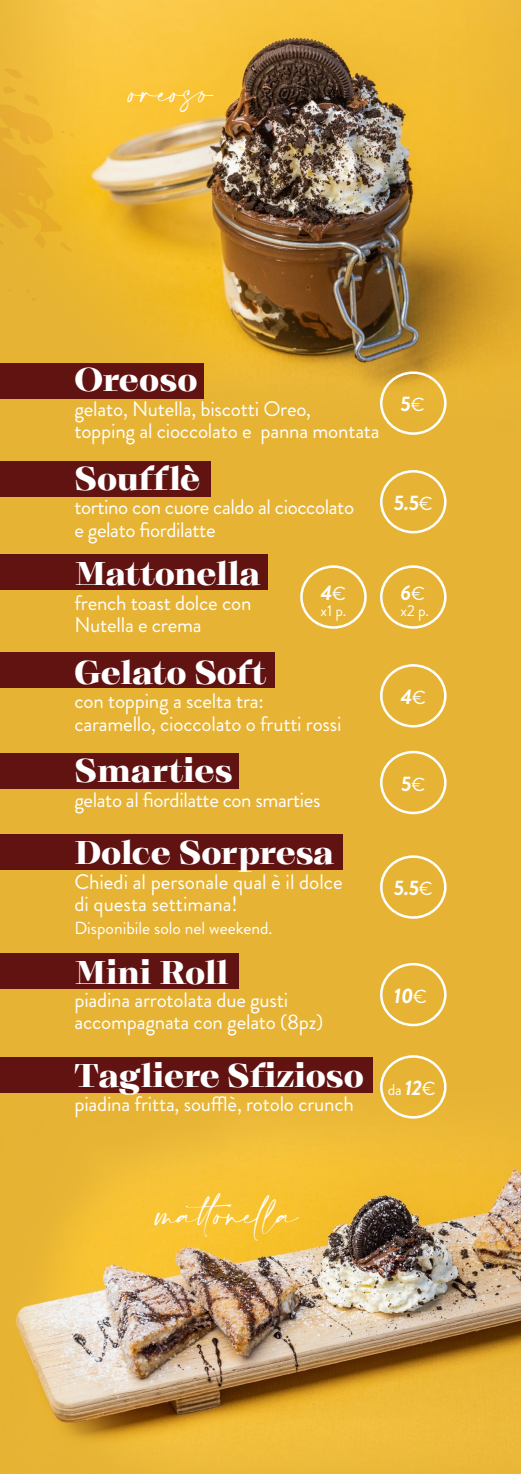
<style>
.page{position:relative;width:521px;height:1474px;background:#fff}
.page>*{position:absolute;margin:0;border:0;box-sizing:border-box;transform-origin:0 0}
.t1{font:31.5px "Grafier Black Display";color:#fff}
.t2{font:25.2px "Amalfi Coast";color:#fff}
.t3{font:21px/22.8px "Brandon Grotesque";letter-spacing:-.01em;color:#fff}
.t4{font:italic 700 21px "Brandon Grotesque";color:#fff}
.t5{font:17.5px "Brandon Grotesque";color:#fff}
.t6{font:15.75px "Brandon Grotesque";color:#fff}
.s1{font-weight:400;font-style:normal;font-size:18.9px}
</style>
<div class="page">
<div style="left:0;top:0;width:521px;height:1473px;background:#e6b334"></div>
<img style="left:98px;top:1055px;width:423px;height:408px">
<img style="left:0;top:988px;width:98px;height:450px">
<img style="left:0;top:0;width:521px;height:431px">
<svg style="left:0;top:17px;width:74px;height:284px"></svg>
<div style="left:0;top:363px;width:203px;height:35px;background:#611312"></div>
<div style="left:0;top:461px;width:210px;height:36px;background:#611312"></div>
<div style="left:0;top:555px;width:268px;height:35px;background:#611312"></div>
<div style="left:0;top:652px;width:274px;height:36px;background:#611312"></div>
<div style="left:0;top:753px;width:238px;height:36px;background:#611312"></div>
<div style="left:0;top:834px;width:342px;height:35px;background:#611312"></div>
<div style="left:0;top:952px;width:238px;height:36px;background:#611312"></div>
<div style="left:0;top:1057px;width:372px;height:36px;background:#611312"></div>
<div style="left:380px;top:371px;width:66px;height:64px;border:3px solid #fff;border-radius:50%"></div>
<div style="left:380px;top:470px;width:66px;height:63px;border:3px solid #fff;border-radius:50%"></div>
<div style="left:380px;top:565px;width:66px;height:63px;border:3px solid #fff;border-radius:50%"></div>
<div style="left:300px;top:565px;width:67px;height:63px;border:3px solid #fff;border-radius:50%"></div>
<div style="left:380px;top:664px;width:66px;height:63px;border:3px solid #fff;border-radius:50%"></div>
<div style="left:380px;top:750px;width:66px;height:64px;border:3px solid #fff;border-radius:50%"></div>
<div style="left:380px;top:855px;width:66px;height:63px;border:3px solid #fff;border-radius:50%"></div>
<div style="left:380px;top:962px;width:66px;height:64px;border:3px solid #fff;border-radius:50%"></div>
<div style="left:380px;top:1055px;width:66px;height:63px;border:3px solid #fff;border-radius:50%"></div>
<p class="t2" style="left:129px;top:79px;width:90px">oreoso</p>
<h1 class="t1" style="left:74px;top:359px;width:124px">Oreoso</h1>
<p class="t3" style="left:74px;top:397px;width:307px">gelato, Nutella, biscotti Oreo,<br>topping al cioccolato e panna montata</p>
<h1 class="t1" style="left:74px;top:458px;width:127px">Soufflè</h1>
<p class="t3" style="left:74px;top:496px;width:281px">tortino con cuore caldo al cioccolato e gelato fiordilatte</p>
<p class="t4" style="left:400px;top:389px;width:25px">5<span class="s1">€</span></p>
<p class="t4" style="left:394px;top:488px;width:40px">5.5<span class="s1">€</span></p>
<h1 class="t1" style="left:74px;top:553px;width:187px">Mattonella</h1>
<p class="t3" style="left:74px;top:591px;width:179px">french toast dolce con<br>Nutella e crema</p>
<h1 class="t1" style="left:74px;top:652px;width:193px">Gelato Soft</h1>
<p class="t4" style="left:321px;top:578px;width:27px">4<span class="s1">€</span></p>
<p class="t4" style="left:400px;top:578px;width:26px">6<span class="s1">€</span></p>
<p class="t6" style="left:321px;top:600px;width:27px">x1 p.</p>
<p class="t6" style="left:400px;top:600px;width:30px">x2 p.</p>
<p class="t3" style="left:74px;top:690px;width:269px">con topping a scelta tra: caramello, cioccolato o frutti rossi</p>
<h1 class="t1" style="left:74px;top:750px;width:159px">Smarties</h1>
<p class="t3" style="left:74px;top:788px;width:248px">gelato al fiordilatte con smarties</p>
<h1 class="t1" style="left:74px;top:831px;width:261px">Dolce Sorpresa</h1>
<p class="t3" style="left:74px;top:870px;width:270px">Chiedi al personale qual è il dolce di questa settimana!</p>
<p class="t5" style="left:74px;top:916px;width:200px">Disponibile solo nel weekend.</p>
<h1 class="t1" style="left:74px;top:951px;width:155px">Mini Roll</h1>
<p class="t3" style="left:74px;top:988px;width:250px">piadina arrotolata due gusti accompagnata con gelato (8pz)</p>
<p class="t4" style="left:401px;top:681px;width:27px">4<span class="s1">€</span></p>
<p class="t4" style="left:401px;top:768px;width:25px">5<span class="s1">€</span></p>
<p class="t4" style="left:394px;top:873px;width:40px">5.5<span class="s1">€</span></p>
<p class="t4" style="left:394px;top:980px;width:34px">10<span class="s1">€</span></p>
<h1 class="t1" style="left:74px;top:1054px;width:363px">Tagliere Sfizioso <sub>da</sub> <sub>12</sub><sub>€</sub></h1>
<p class="t3" style="left:74px;top:1092px;width:281px">piadina fritta, soufflè, rotolo crunch</p>
<p class="t2" style="left:156px;top:1200px;width:143px">mattonella</p>
</div>
